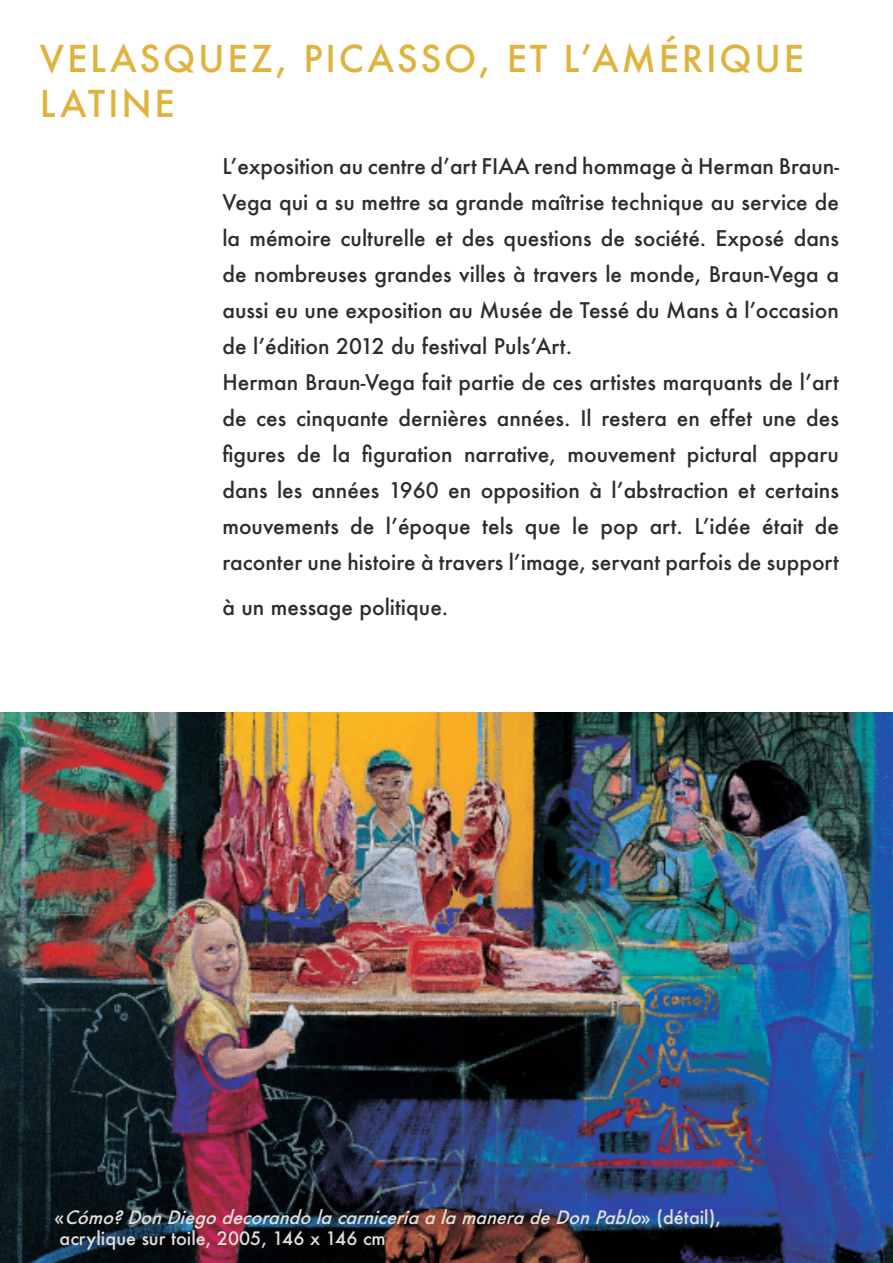
<style>
.page{position:relative;width:893px;height:1263px;background:#fff}
.page>*{position:absolute;margin:0;border:0;box-sizing:border-box;transform-origin:0 0}
.t1{font:500 36px/45px "Futura";letter-spacing:.075em;color:#e0b33e}
.t2{font:500 21px/36px "Futura";color:#2f2d2c}
.t3{font:italic 500 18px/21.6px "Futura";color:#e1dfd8}
.s1{font-style:normal}
</style>
<div class="page">
<img style="left:0;top:712px;width:893px;height:551px">
<h1 class="t1" style="left:40px;top:36px;width:760px;text-indent:100px">squez, Pi casso, et l’am éri que latine</h1>
<h1 class="t1" style="left:40px;top:36px;width:51px">Vela</h1>
<p class="t2" style="left:222px;top:148px;width:618px">L’exposition au centre d’art FIAA rend hommage à Herman Braun-Vega qui a su mettre sa grande maîtrise technique au service de la mémoire culturelle et des questions de société. Exposé dans de nombreuses grandes villes à travers le monde, Braun-Vega a aussi eu une exposition au Musée de Tessé du Mans à l’occasion de l’édition 2012 du festival Puls’Art.<br>Herman Braun-Vega fait partie de ces artistes marquants de l’art de ces cinquante dernières années. Il restera en effet une des figures de la figuration narrative, mouvement pictural apparu dans les années 1960 en opposition à l’abstraction et certains mouvements de l’époque tels que le pop art. L’idée était de raconter une histoire à travers l’image, servant parfois de support</p>
<p class="t2" style="left:222px;top:589px;width:228px">à un message politique.</p>
<p class="t3" style="left:60px;top:1206px;width:663px;text-indent:-6px"><span class="s1">«</span> Cómo?DonDiegodecorandolacarniceriaalamaneradeDonPablo<span class="s1">» ( d é t a i l ) , acrylique sur toile, 2005, 146 x 146 cm</span></p>
</div>
